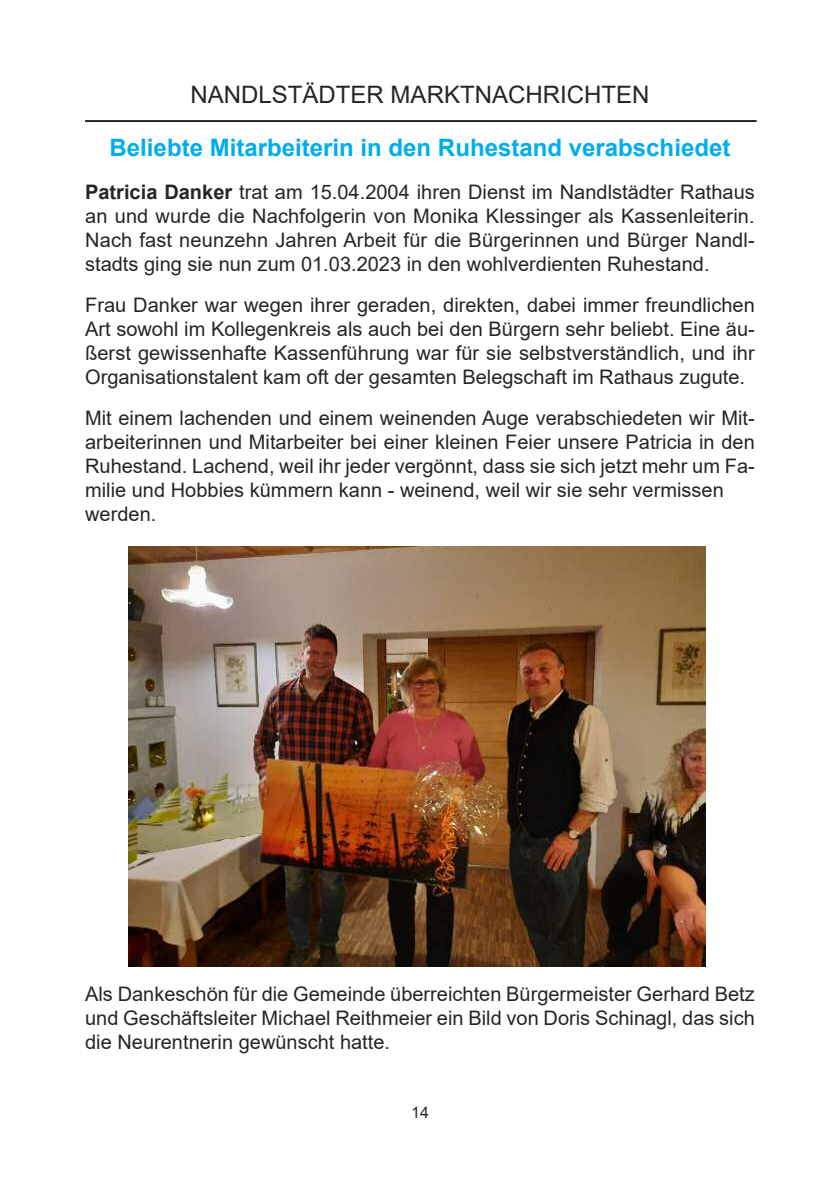
<style>
.page{position:relative;width:840px;height:1191px;background:#fff}
.page>*{position:absolute;margin:0;border:0;box-sizing:border-box;transform-origin:0 0}
.t1{font:700 24px "Arial";color:#00aded}
.t2{font:24px "Arial";color:#272627}
.t3{font:20px/24px "Arial";color:#272627;text-align:justify}
.t4{font:16px "Arial";color:#272627}
.s1{font-weight:700}
</style>
<div class="page">
<hr style="left:85px;top:120px;width:671px;height:2px;background:#272627">
<img style="left:128px;top:546px;width:577px;height:420px">
<p class="t2" style="left:190px;top:81px;width:460px">NANDLSTÄDTER MARKTNACHRICHTEN</p>
<p class="t1" style="left:109px;top:134px;width:622px">Beliebte Mitarbeiterin in den Ruhestand verabschiedet</p>
<p class="t3" style="left:85px;top:180px;width:670px"><span class="s1">Patricia Danker</span> trat am 15.04.2004 ihren Dienst im Nandlstädter Rathaus an und wurde die Nachfolgerin von Monika Klessinger als Kassenleiterin.<br>Nach fast neunzehn Jahren Arbeit für die Bürgerinnen und Bürger Nandl&shy;stadts ging sie nun zum 01.03.2023 in den wohlverdienten Ruhestand.</p>
<p class="t3" style="left:85px;top:293px;width:670px">Frau Danker war wegen ihrer geraden, direkten, dabei immer freundlichen Art sowohl im Kollegenkreis als auch bei den Bürgern sehr beliebt. Eine äu&shy;ßerst gewissenhafte Kassenführung war für sie selbstverständlich, und ihr Organisationstalent kam oft der gesamten Belegschaft im Rathaus zugute.</p>
<p class="t3" style="left:85px;top:406px;width:670px;text-align:left">Mit einem lachenden und einem weinenden Auge verabschiedeten wir Mit&shy;arbeiterinnen und Mitarbeiter bei einer kleinen Feier unsere Patricia in den Ruhestand. Lachend, weil ihr jeder vergönnt, dass sie sich jetzt mehr um Fa&shy;milie und Hobbies kümmern kann - weinend, weil wir sie sehr vermissen werden.</p>
<p class="t3" style="left:85px;top:982px;width:670px">Als Dankeschön für die Gemeinde überreichten Bürgermeister Gerhard Betz und Geschäftsleiter Michael Reithmeier ein Bild von Doris Schinagl, das sich die Neurentnerin gewünscht hatte.</p>
<p class="t4" style="left:411px;top:1103px;width:19px">14</p>
</div>
